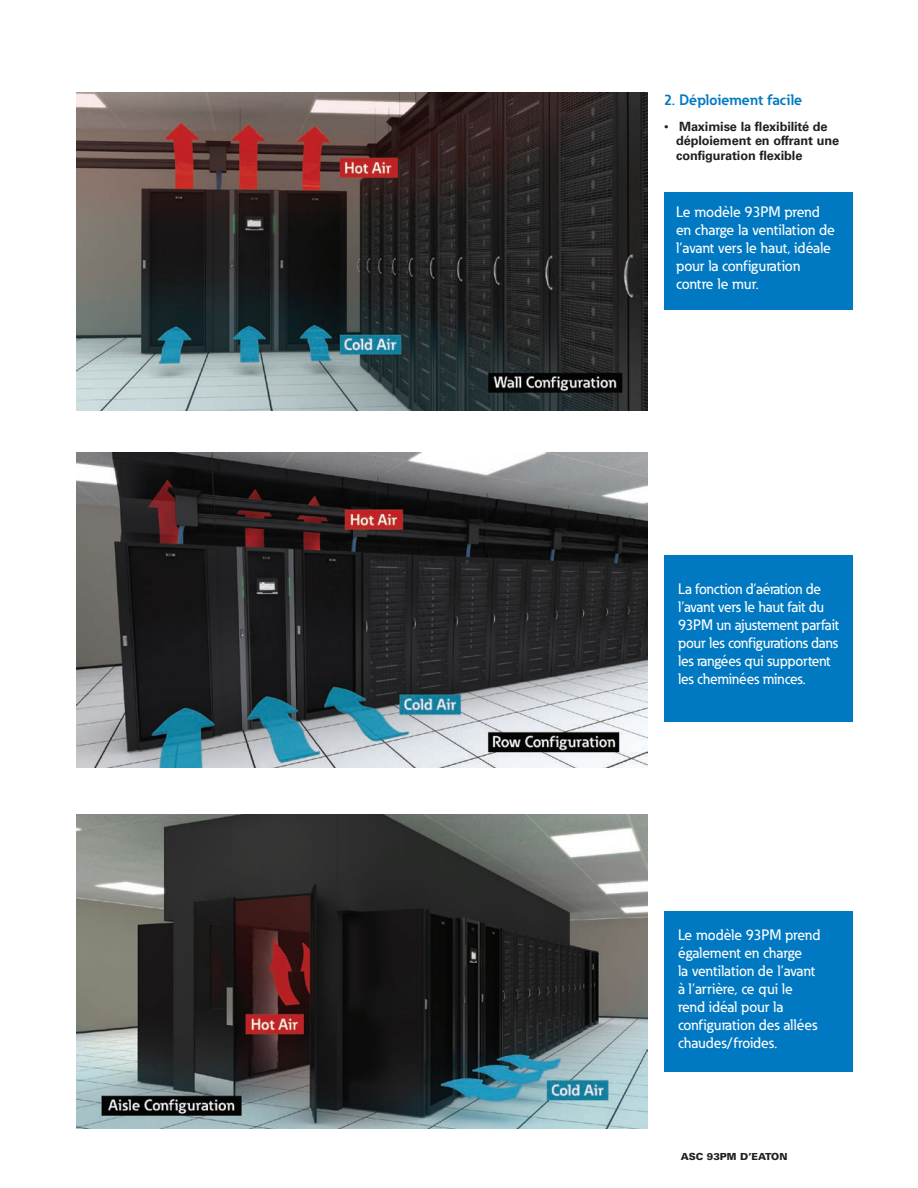
<style>
.page{position:relative;width:918px;height:1188px;background:#fff}
.page>*{position:absolute;margin:0;border:0;box-sizing:border-box;transform-origin:0 0}
.t1{font:500 15px/18px "Eaton";color:#fff}
.t2{font:700 15px "Eaton";color:#0079c2}
.t3{font:700 12.75px/14.2px "Univers LT Std";letter-spacing:-.01em;color:#231f20}
.t4{font:900 9.75px "Univers LT Std";color:#231f20}
.s1{font-weight:300;font-size:9px}
</style>
<div class="page">
<img style="left:76px;top:92px;width:571px;height:318px">
<img style="left:76px;top:453px;width:571px;height:315px">
<img style="left:76px;top:814px;width:571px;height:315px">
<div style="left:664px;top:911px;width:189px;height:160px;background:#0079c2"></div>
<div style="left:664px;top:192px;width:189px;height:118px;background:#0079c2"></div>
<div style="left:664px;top:555px;width:189px;height:166px;background:#0079c2"></div>
<p class="t2" style="left:664px;top:90px;width:140px">2. Déploiement facile</p>
<p class="t3" style="left:676px;top:120px;width:165px;text-indent:-12px"><span class="s1">•</span> Maximise la flexibilité de déploiement en offrant une configuration flexible</p>
<p class="t1" style="left:676px;top:203px;width:160px">Le modèle 93PM prend en charge la ventilation de l’avant vers le haut, idéale pour la configuration contre le mur.</p>
<p class="t1" style="left:678px;top:579px;width:162px">La fonction d’aération de l’avant vers le haut fait du<br>93PM un ajustement parfait pour les configurations dans les rangées qui supportent les cheminées minces.</p>
<p class="t1" style="left:678px;top:926px;width:144px">Le modèle 93PM prend également en charge<br>la ventilation de l’avant à l’arrière, ce qui le rend idéal pour la configuration des allées chaudes/froides.</p>
<p class="t4" style="left:681px;top:1151px;width:108px">ASC 93PM D’EATON</p>
</div>
